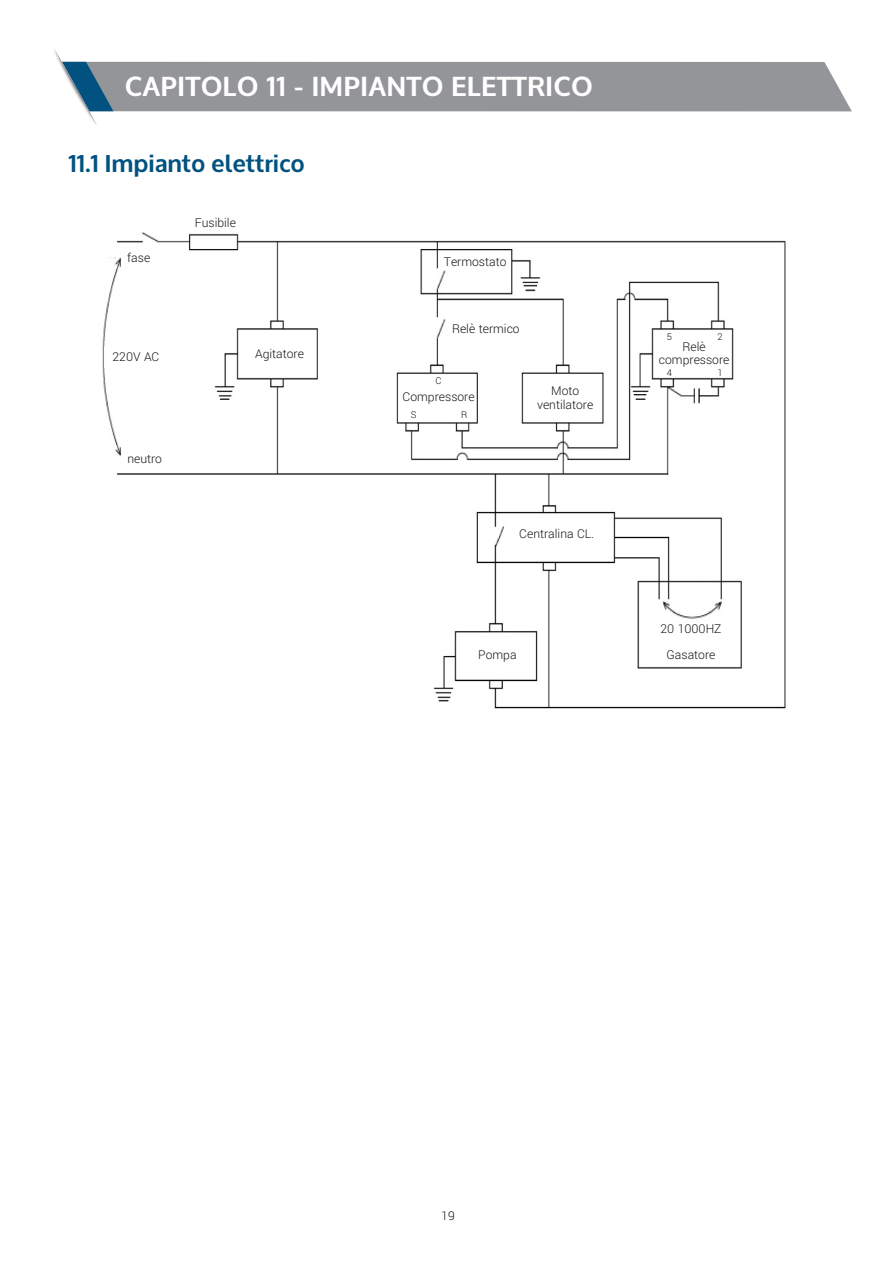
<style>
.page{position:relative;width:894px;height:1263px;background:#fff}
.page>*{position:absolute;margin:0;border:0;box-sizing:border-box;transform-origin:0 0}
.t1{font:700 27.15px "Oxygen";letter-spacing:.03em;color:#fff}
.t2{font:700 24px "Oxygen";letter-spacing:.01em;color:#015280}
.t3{font:300 13.5px/13.5px "Yantramanav";color:#181317;text-align:center}
.t4{font:300 10.5px "Yantramanav";color:#181317}
</style>
<div class="page">
<div style="left:104px;top:62px;width:747px;height:49px;background:#939598"></div>
<img style="left:54px;top:49px;width:50px;height:76px">
<img style="left:102px;top:232px;width:684px;height:477px">
<h1 class="t1" style="left:125px;top:63px;width:469px">CAPITOLO 11 - IMPIANTO ELETTRICO</h1>
<h2 class="t2" style="left:68px;top:142px;width:238px">11.1 Impianto elettrico</h2>
<p class="t3" style="left:127px;top:252px;width:24px">fase</p>
<p class="t3" style="left:113px;top:350px;width:48px">220V AC</p>
<p class="t3" style="left:195px;top:217px;width:43px">Fusibile</p>
<p class="t3" style="left:255px;top:347px;width:50px">Agitatore</p>
<p class="t3" style="left:127px;top:452px;width:36px">neutro</p>
<p class="t3" style="left:444px;top:255px;width:64px">Termostato</p>
<p class="t3" style="left:452px;top:322px;width:69px">Relè termico</p>
<p class="t4" style="left:435px;top:374px;width:8px">C</p>
<p class="t3" style="left:402px;top:391px;width:74px">Compressore</p>
<p class="t4" style="left:411px;top:408px;width:7px">S</p>
<p class="t4" style="left:461px;top:408px;width:8px">R</p>
<p class="t3" style="left:537px;top:385px;width:58px">Moto ventilatore</p>
<p class="t3" style="left:519px;top:527px;width:76px">Centralina CL.</p>
<p class="t3" style="left:478px;top:649px;width:40px">Pompa</p>
<p class="t4" style="left:667px;top:330px;width:7px">5</p>
<p class="t4" style="left:717px;top:330px;width:7px">2</p>
<p class="t4" style="left:667px;top:367px;width:7px">4</p>
<p class="t4" style="left:717px;top:367px;width:7px">1</p>
<p class="t3" style="left:659px;top:340px;width:72px">Relè compressore</p>
<p class="t3" style="left:660px;top:616px;width:63px;line-height:26.2px">20 1000HZ<br>Gasatore</p>
<p class="t3" style="left:441px;top:1210px;width:15px">19</p>
</div>
